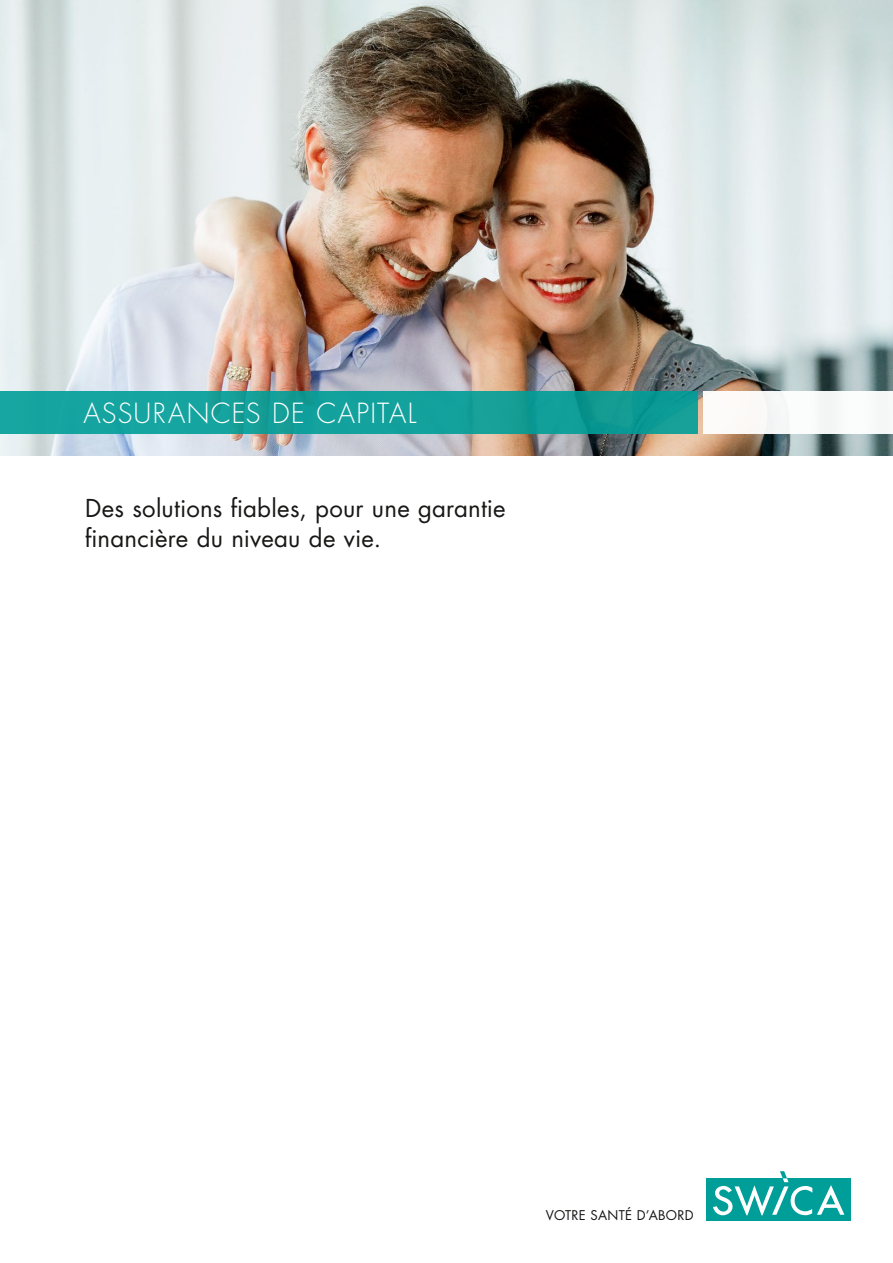
<style>
.page{position:relative;width:893px;height:1263px;background:#fff}
.page>*{position:absolute;margin:0;border:0;box-sizing:border-box;transform-origin:0 0}
.t1{font:300 27px "Futura Std";letter-spacing:.05em;color:#fff}
.t2{font:24px/30px "Futura Std";letter-spacing:.01em;color:#181716}
.t3{font:13.05px "Futura Std";letter-spacing:.02em;color:#181716}
</style>
<div class="page">
<img style="left:0;top:0;width:893px;height:455px">
<div style="left:0;top:391px;width:698px;height:43px;background:#14a19c"></div>
<div style="left:703px;top:391px;width:190px;height:43px;background:#fafaf8"></div>
<div style="left:706px;top:1178px;width:144px;height:42px;background:#009e98"></div>
<svg style="left:713px;top:1171px;width:131px;height:44px"></svg>
<p class="t1" style="left:83px;top:397px;width:335px">ASSURANCES DE CAPITAL</p>
<p class="t2" style="left:85px;top:494px;width:422px">Des solutions fiables, pour une garantie financière du niveau de vie.</p>
<p class="t3" style="left:546px;top:1207px;width:149px">VOTRE SANTÉ D’ABORD</p>
</div>
